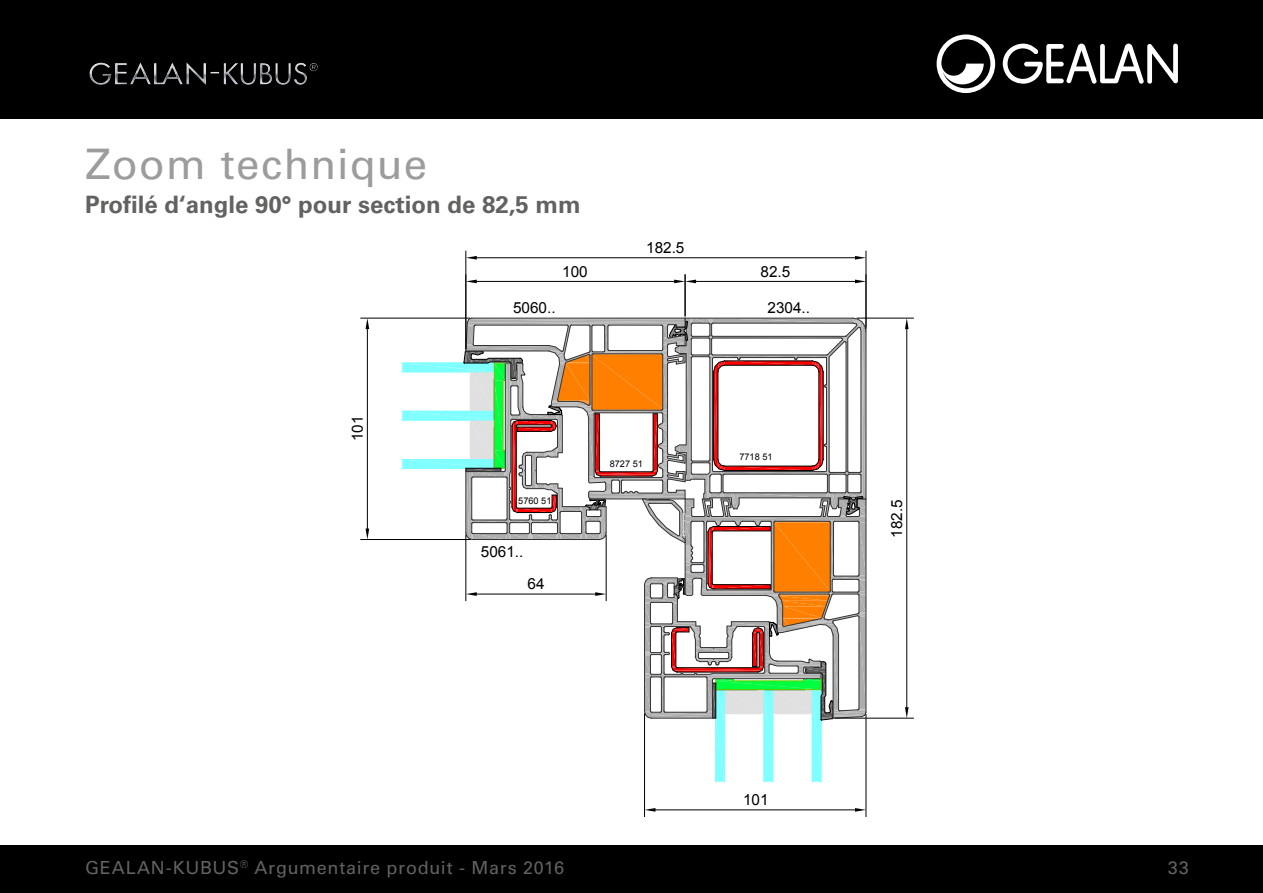
<style>
.page{position:relative;width:1263px;height:893px;background:#fff}
.page>*{position:absolute;margin:0;border:0;box-sizing:border-box;transform-origin:0 0}
.t1{font:42px "Univers LT";letter-spacing:.03em;color:#9c9c9d}
.t2{font:700 24px "Univers LT";color:#626261}
.t3{font:18px "Univers LT";letter-spacing:.04em;color:#626261}
.t4{font:15.3px "Arial";color:#000}
.t5{font:9.15px "Arial";color:#000}
</style>
<div class="page">
<div style="left:0;top:845px;width:1263px;height:48px;background:#000"></div>
<hr style="left:477px;top:281px;width:197px;height:1px;background:#000">
<svg style="left:467px;top:280px;width:10px;height:3px"></svg>
<hr style="left:685px;top:275px;width:1px;height:41px;background:#000">
<hr style="left:696px;top:281px;width:159px;height:1px;background:#000">
<svg style="left:674px;top:280px;width:22px;height:3px"></svg>
<svg style="left:855px;top:280px;width:11px;height:3px"></svg>
<svg style="left:402px;top:317px;width:465px;height:465px"></svg>
<hr style="left:361px;top:318px;width:108px;height:1px;background:#000">
<hr style="left:361px;top:539px;width:109px;height:1px;background:#000">
<hr style="left:367px;top:329px;width:1px;height:200px;background:#000">
<svg style="left:366px;top:318px;width:3px;height:11px"></svg>
<svg style="left:366px;top:529px;width:3px;height:10px"></svg>
<hr style="left:466px;top:251px;width:1px;height:98px;background:#000">
<hr style="left:866px;top:251px;width:1px;height:76px;background:#000">
<hr style="left:477px;top:257px;width:378px;height:1px;background:#000">
<svg style="left:466px;top:256px;width:11px;height:4px"></svg>
<svg style="left:855px;top:256px;width:11px;height:4px"></svg>
<hr style="left:835px;top:718px;width:78px;height:1px;background:#000">
<hr style="left:857px;top:318px;width:56px;height:1px;background:#000">
<hr style="left:906px;top:329px;width:1px;height:378px;background:#000">
<svg style="left:905px;top:707px;width:4px;height:11px"></svg>
<svg style="left:905px;top:318px;width:4px;height:11px"></svg>
<hr style="left:644px;top:714px;width:1px;height:102px;background:#000">
<hr style="left:866px;top:714px;width:1px;height:102px;background:#000">
<hr style="left:655px;top:810px;width:200px;height:1px;background:#000">
<svg style="left:645px;top:808px;width:10px;height:4px"></svg>
<svg style="left:855px;top:808px;width:11px;height:4px"></svg>
<div style="left:0;top:0;width:1263px;height:119px;background:#000"></div>
<svg style="left:936px;top:35px;width:59px;height:58px"></svg>
<svg style="left:1003px;top:43px;width:175px;height:41px"></svg>
<img style="left:89px;top:62px;width:229px;height:23px">
<h1 class="t1" style="left:85px;top:139px;width:344px">Zoom technique</h1>
<h2 class="t2" style="left:85px;top:190px;width:497px">Profilé d‘angle 90° pour section de 82,5 mm</h2>
<p class="t4" style="left:646px;top:238px;width:40px">182.5</p>
<p class="t4" style="left:347px;top:441px;width:27px;rotate:-90deg">101</p>
<p class="t4" style="left:562px;top:261px;width:27px">100</p>
<p class="t4" style="left:761px;top:261px;width:31px">82.5</p>
<p class="t4" style="left:513px;top:298px;width:44px">5060..</p>
<p class="t4" style="left:767px;top:298px;width:44px">2304..</p>
<p class="t5" style="left:518px;top:495px;width:35px">5760 51</p>
<p class="t4" style="left:481px;top:541px;width:44px">5061..</p>
<p class="t4" style="left:527px;top:574px;width:19px">64</p>
<p class="t5" style="left:610px;top:457px;width:35px">8727 51</p>
<p class="t5" style="left:739px;top:451px;width:35px">7718 51</p>
<p class="t4" style="left:743px;top:790px;width:27px">101</p>
<p class="t4" style="left:887px;top:538px;width:40px;rotate:-90deg">182.5</p>
<p class="t3" style="left:85px;top:857px;width:480px">GEALAN-KUBUS<sup>®</sup> Argumentaire produit - Mars 2016</p>
<p class="t3" style="left:1168px;top:857px;width:23px">33</p>
</div>
